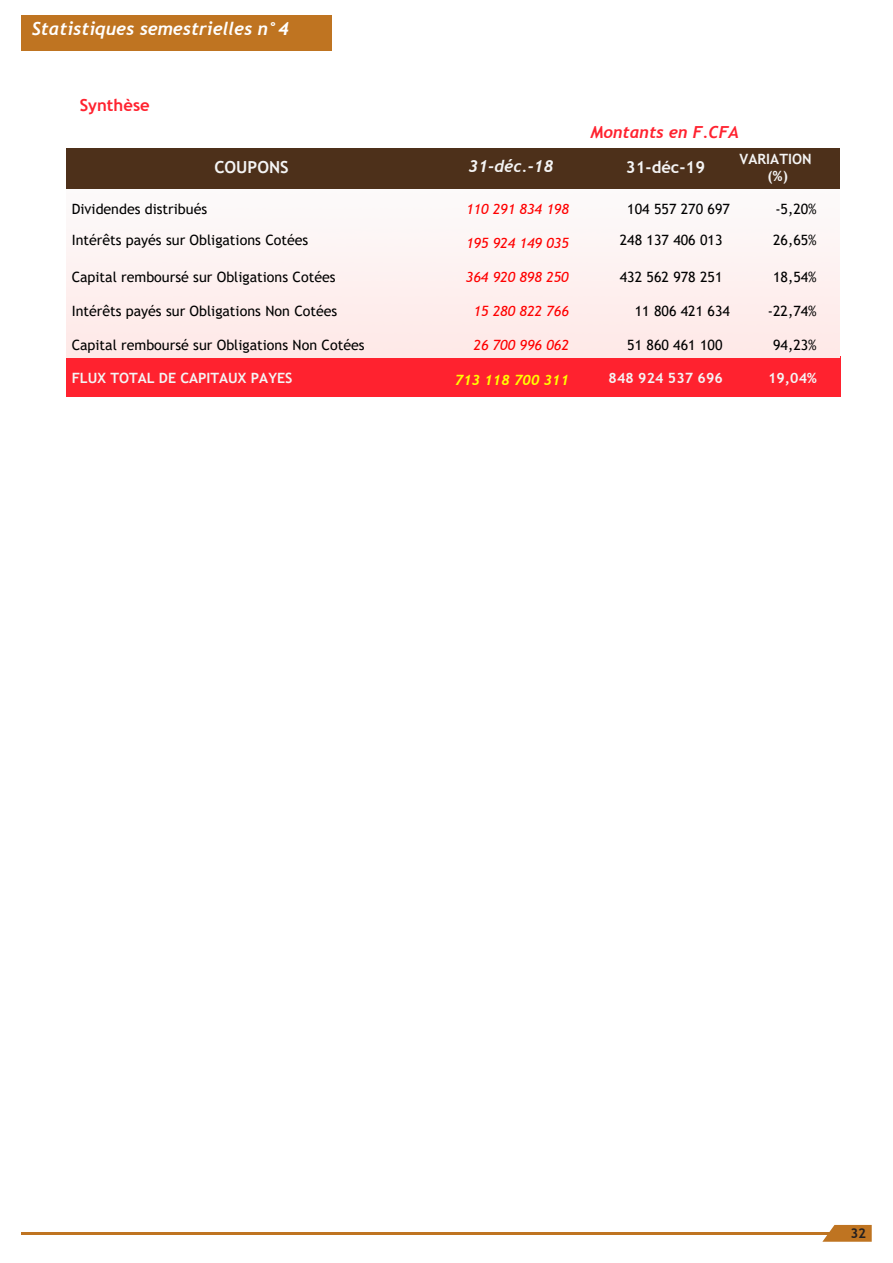
<style>
.page{position:relative;width:893px;height:1263px;background:#fff}
.page>*{position:absolute;margin:0;border:0;box-sizing:border-box;transform-origin:0 0}
.t1{font:italic 700 18px "Trebuchet";color:#fff}
.t2{font:700 16.65px "Trebuchet MS";color:#f4f4f4}
.t3{font:italic 700 16.65px "Trebuchet";color:#ff222f}
.t4{font:italic 700 16.65px "Trebuchet";letter-spacing:.005em;color:#f4f4f4}
.t5{font:700 16.5px "Trebuchet MS";color:#ff222f}
.t6{font:14.25px "Trebuchet MS";color:#000}
.t7{font:italic 14.25px "Trebuchet MS";color:#f00}
.t8{font:700 14.25px/17.1px "Trebuchet MS";letter-spacing:.005em;color:#f4f4f4;text-align:center}
.t9{font:italic 700 14.25px "Trebuchet";letter-spacing:.005em;color:#ff0}
.t10{font:700 13.5px "Trebuchet MS";color:#231f20}
</style>
<div class="page">
<div style="left:21px;top:15px;width:311px;height:36px;background:#bf7421"></div>
<hr style="left:21px;top:1232px;width:824px;height:2px;background:#bf7421">
<svg style="left:822px;top:1225px;width:50px;height:17px"></svg>
<div style="left:67px;top:357px;width:774px;height:40px;background:#ff222f"></div>
<img style="left:67px;top:188px;width:773px;height:169px">
<div style="left:67px;top:148px;width:773px;height:40px;background:#4d301a"></div>
<p class="t1" style="left:32px;top:18px;width:259px">Statistiques semestrielles n°4</p>
<p class="t5" style="left:80px;top:94px;width:71px">Synthèse</p>
<p class="t3" style="left:590px;top:122px;width:150px">Montants en F.CFA</p>
<p class="t2" style="left:214px;top:156px;width:76px">COUPONS</p>
<p class="t2" style="left:626px;top:156px;width:81px">31-déc-19</p>
<p class="t8" style="left:739px;top:151px;width:74px">VARIATION (%)</p>
<p class="t4" style="left:468px;top:156px;width:86px">31-déc.-18</p>
<p class="t6" style="left:72px;top:199px;width:137px">Dividendes distribués</p>
<p class="t6" style="left:627px;top:199px;width:104px">104 557 270 697</p>
<p class="t6" style="left:72px;top:231px;width:238px">Intérêts payés sur Obligations Cotées</p>
<p class="t6" style="left:620px;top:231px;width:104px">248 137 406 013</p>
<p class="t6" style="left:72px;top:268px;width:265px">Capital remboursé sur Obligations Cotées</p>
<p class="t6" style="left:620px;top:268px;width:104px">432 562 978 251</p>
<p class="t6" style="left:72px;top:302px;width:267px">Intérêts payés sur Obligations Non Cotées</p>
<p class="t6" style="left:635px;top:302px;width:97px">11 806 421 634</p>
<p class="t6" style="left:72px;top:336px;width:294px">Capital remboursé sur Obligations Non Cotées</p>
<p class="t6" style="left:627px;top:336px;width:97px">51 860 461 100</p>
<p class="t8" style="left:72px;top:369px;width:222px">FLUX TOTAL DE CAPITAUX PAYES</p>
<p class="t8" style="left:609px;top:369px;width:116px">848 924 537 696</p>
<p class="t7" style="left:466px;top:200px;width:104px">110 291 834 198</p>
<p class="t7" style="left:466px;top:234px;width:104px">195 924 149 035</p>
<p class="t7" style="left:466px;top:268px;width:104px">364 920 898 250</p>
<p class="t7" style="left:474px;top:302px;width:97px">15 280 822 766</p>
<p class="t7" style="left:474px;top:336px;width:97px">26 700 996 062</p>
<p class="t9" style="left:455px;top:371px;width:116px">713 118 700 311</p>
<p class="t6" style="left:775px;top:199px;width:43px">-5,20%</p>
<p class="t6" style="left:773px;top:231px;width:45px">26,65%</p>
<p class="t6" style="left:773px;top:268px;width:45px">18,54%</p>
<p class="t6" style="left:768px;top:302px;width:50px">-22,74%</p>
<p class="t6" style="left:773px;top:336px;width:45px">94,23%</p>
<p class="t8" style="left:768px;top:369px;width:50px">19,04%</p>
<p class="t10" style="left:850px;top:1225px;width:17px">32</p>
</div>
